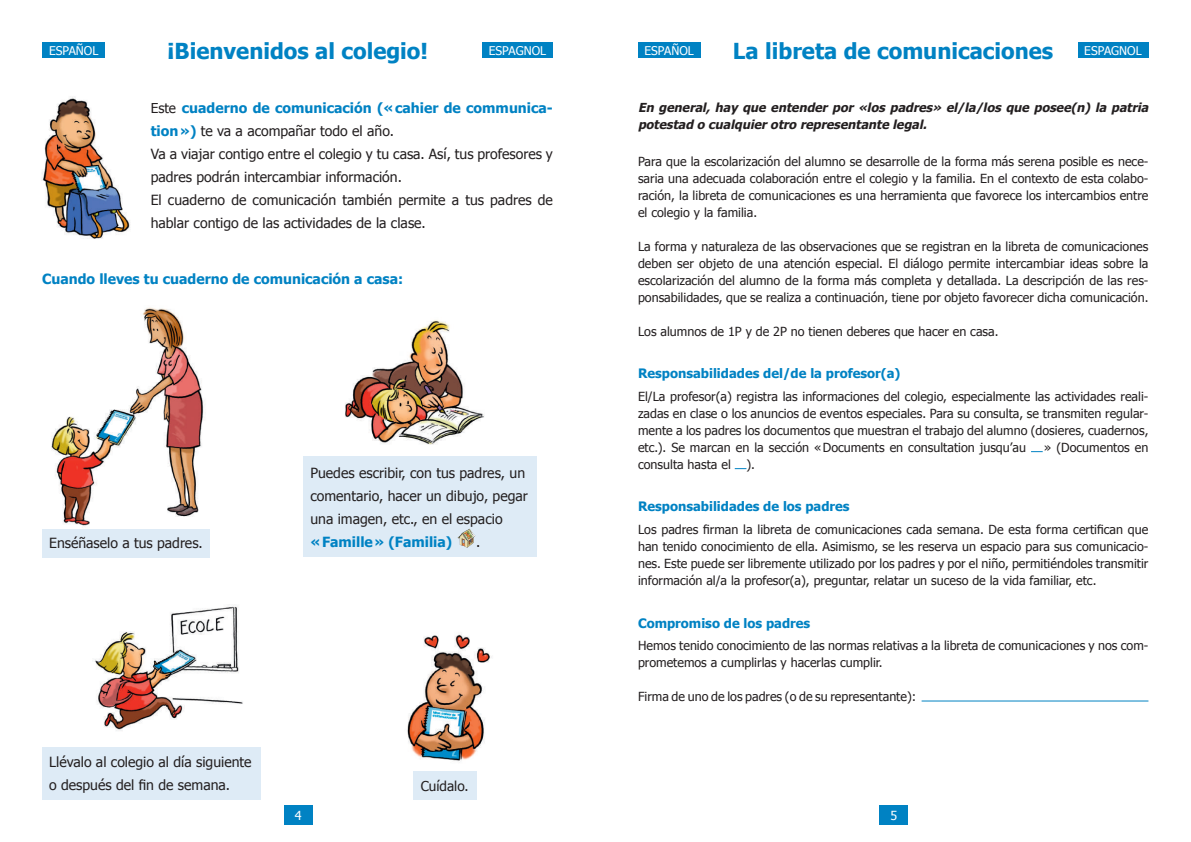
<style>
.page{position:relative;width:1191px;height:842px;background:#fff}
.page>*{position:absolute;margin:0;border:0;box-sizing:border-box;transform-origin:0 0}
.t1{font:700 22px "Tahoma";color:#0082c3}
.t2{font:14px/23px "Tahoma";color:#231f20}
.t3{font:700 14px "Tahoma";color:#0082c3}
.t4{font:13.6px "Tahoma";color:#231f20}
.t5{font:700 13px "Tahoma";color:#0082c3}
.t6{font:12.5px/17px "Tahoma";color:#231f20;text-align:justify}
.t7{font:italic 700 12.5px/17px "Tahoma";color:#231f20}
.t8{font:12.5px "Tahoma";color:#fff}
.t9{font:12px "Tahoma";color:#fff}
.s1{font-size:13.6px}
.s2{font-weight:700;color:#0082c3}
</style>
<div class="page">
<div style="left:638px;top:43px;width:62px;height:15px;background:#0082c3"></div>
<div style="left:1077px;top:43px;width:71px;height:15px;background:#0082c3"></div>
<svg style="left:734px;top:468px;width:12px;height:1px"></svg>
<hr style="left:921px;top:701px;width:227px;height:1px;background:#0082c3">
<div style="left:879px;top:805px;width:29px;height:20px;background:#0082c3"></div>
<div style="left:284px;top:805px;width:28px;height:20px;background:#0082c3"></div>
<img style="left:41px;top:96px;width:89px;height:143px">
<img style="left:407px;top:634px;width:85px;height:127px">
<img style="left:51px;top:307px;width:153px;height:220px">
<img style="left:94px;top:605px;width:149px;height:126px">
<img style="left:345px;top:320px;width:139px;height:125px">
<div style="left:303px;top:456px;width:234px;height:101px;background:#deebf6"></div>
<img style="left:457px;top:529px;width:18px;height:19px">
<div style="left:42px;top:747px;width:219px;height:52px;background:#deebf6"></div>
<div style="left:42px;top:529px;width:168px;height:28px;background:#deebf6"></div>
<div style="left:414px;top:771px;width:63px;height:28px;background:#deebf6"></div>
<div style="left:43px;top:43px;width:62px;height:15px;background:#0082c3"></div>
<div style="left:482px;top:43px;width:71px;height:15px;background:#0082c3"></div>
<h1 class="t1" style="left:167px;top:36px;width:262px">¡Bienvenidos al colegio!</h1>
<p class="t2" style="left:151px;top:96px;width:404px"><span class="s1">Este</span> <span class="s2">cuaderno de comunicación («cahier de communica&shy;tion»)</span> te va a acompañar todo el año.<br>Va a viajar contigo entre el colegio y tu casa. Así, tus profesores y padres podrán intercambiar información.<br>El cuaderno de comunicación también permite a tus padres de hablar contigo de las actividades de la clase.</p>
<p class="t9" style="left:49px;top:42px;width:51px">ESPAÑOL</p>
<p class="t9" style="left:489px;top:42px;width:59px">ESPAGNOL</p>
<p class="t3" style="left:42px;top:269px;width:362px">Cuando lleves tu cuaderno de comunicación a casa:</p>
<p class="t2" style="left:49px;top:531px;width:155px">Enséñaselo a tus padres.</p>
<p class="t2" style="left:310px;top:460px;width:219px">Puedes escribir, con tus padres, un comentario, hacer un dibujo, pegar una imagen, etc., en el espacio</p>
<p class="t3" style="left:310px;top:532px;width:143px">«Famille» (Familia)</p>
<p class="t2" style="left:476px;top:529px;width:6px">.</p>
<p class="t2" style="left:49px;top:750px;width:204px">Llévalo al colegio al día siguiente o después del fin de semana.</p>
<p class="t4" style="left:421px;top:776px;width:49px">Cuídalo.</p>
<p class="t9" style="left:644px;top:42px;width:51px">ESPAÑOL</p>
<h1 class="t1" style="left:733px;top:36px;width:322px">La libreta de comunicaciones</h1>
<p class="t9" style="left:1084px;top:42px;width:59px">ESPAGNOL</p>
<p class="t7" style="left:638px;top:98px;width:512px">En general, hay que entender por «los padres» el/la/los que posee(n) la patria potestad o cualquier otro representante legal.</p>
<p class="t6" style="left:638px;top:152px;width:512px">Para que la escolarización del alumno se desarrolle de la forma más serena posible es nece&shy;saria una adecuada colaboración entre el colegio y la familia. En el contexto de esta colabo&shy;ración, la libreta de comunicaciones es una herramienta que favorece los intercambios entre el colegio y la familia.</p>
<p class="t6" style="left:638px;top:237px;width:512px">La forma y naturaleza de las observaciones que se registran en la libreta de comunicaciones deben ser objeto de una atención especial. El diálogo permite intercambiar ideas sobre la escolarización del alumno de la forma más completa y detallada. La descripción de las res&shy;ponsabilidades, que se realiza a continuación, tiene por objeto favorecer dicha comunicación.</p>
<p class="t6" style="left:638px;top:322px;width:362px">Los alumnos de 1P y de 2P no tienen deberes que hacer en casa.</p>
<p class="t5" style="left:638px;top:364px;width:264px">Responsabilidades del/de la profesor(a)</p>
<p class="t6" style="left:638px;top:387px;width:512px">El/La profesor(a) registra las informaciones del colegio, especialmente las actividades reali&shy;zadas en clase o los anuncios de eventos especiales. Para su consulta, se transmiten regular&shy;mente a los padres los documentos que muestran el trabajo del alumno (dosieres, cuadernos, etc.). Se marcan en la sección «Documents en consultation jusqu’au</p>
<p class="t6" style="left:1044px;top:438px;width:106px">» (Documentos en</p>
<p class="t6" style="left:638px;top:455px;width:118px">consulta hasta el ).</p>
<p class="t5" style="left:638px;top:497px;width:213px">Responsabilidades de los padres</p>
<p class="t6" style="left:638px;top:520px;width:512px">Los padres firman la libreta de comunicaciones cada semana. De esta forma certifican que han tenido conocimiento de ella. Asimismo, se les reserva un espacio para sus comunicacio&shy;nes. Este puede ser libremente utilizado por los padres y por el niño, permitiéndoles transmitir información al/a la profesor(a), preguntar, relatar un suceso de la vida familiar, etc.</p>
<p class="t5" style="left:638px;top:614px;width:174px">Compromiso de los padres</p>
<p class="t6" style="left:638px;top:637px;width:512px">Hemos tenido conocimiento de las normas relativas a la libreta de comunicaciones y nos com&shy;prometemos a cumplirlas y hacerlas cumplir.</p>
<p class="t6" style="left:638px;top:688px;width:280px">Firma de uno de los padres (o de su representante):</p>
<p class="t8" style="left:295px;top:807px;width:8px">4</p>
<p class="t8" style="left:890px;top:807px;width:8px">5</p>
</div>
